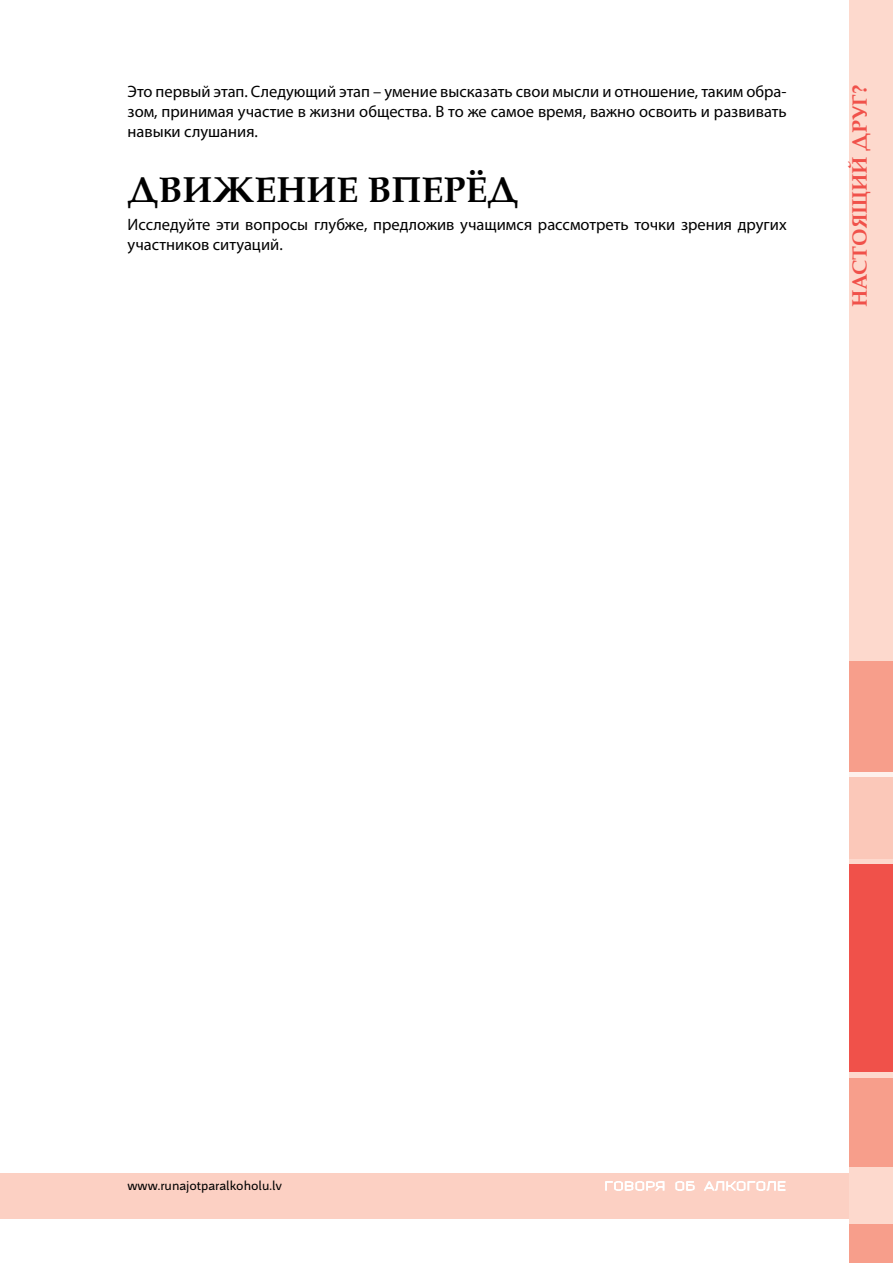
<style>
.page{position:relative;width:893px;height:1263px;background:#fff}
.page>*{position:absolute;margin:0;border:0;box-sizing:border-box;transform-origin:0 0}
.t1{font:700 36px "Palladio Eurasian";color:#000}
.t2{font:700 21px "Palladio Eurasian";color:#f0514a}
.t3{font:16.5px/19.8px "Myriad Pro";color:#000;text-align:justify}
.t4{font:13.5px "Mr Jones LV";color:#000}
</style>
<div class="page">
<div style="left:0;top:1173px;width:893px;height:45px;background:#fcd0c3"></div>
<div style="left:849px;top:0;width:44px;height:1263px;background:#fdd9cd"></div>
<div style="left:849px;top:740px;width:44px;height:63px;background:#fef1ec"></div>
<div style="left:849px;top:864px;width:44px;height:208px;background:#f0514a"></div>
<div style="left:849px;top:777px;width:44px;height:82px;background:#fbc8b9"></div>
<div style="left:849px;top:661px;width:44px;height:111px;background:#f79e8b"></div>
<div style="left:849px;top:1078px;width:44px;height:89px;background:#f79e8b"></div>
<div style="left:849px;top:1224px;width:44px;height:39px;background:#f79e8b"></div>
<svg style="left:605px;top:1181px;width:59px;height:10px"></svg>
<svg style="left:675px;top:1181px;width:20px;height:10px"></svg>
<svg style="left:704px;top:1181px;width:82px;height:10px"></svg>
<p class="t3" style="left:128px;top:82px;width:661px">Это первый этап. Следующий этап – умение высказать свои мысли и отношение, таким обра&shy;зом, принимая участие в жизни общества. В то же самое время, важно освоить и развивать навыки слушания.</p>
<h1 class="t1" style="left:128px;top:169px;width:392px">ДВИЖЕНИЕ ВПЕРЁД</h1>
<p class="t3" style="left:128px;top:214px;width:661px">Исследуйте эти вопросы глубже, предложив учащимся рассмотреть точки зрения других участников ситуаций.</p>
<p class="t2" style="left:848px;top:307px;width:224px;rotate:-90deg">НАСТОЯЩИЙ ДРУГ?</p>
<p class="t4" style="left:128px;top:1178px;width:156px">www.runajotparalkoholu.lv</p>
</div>
